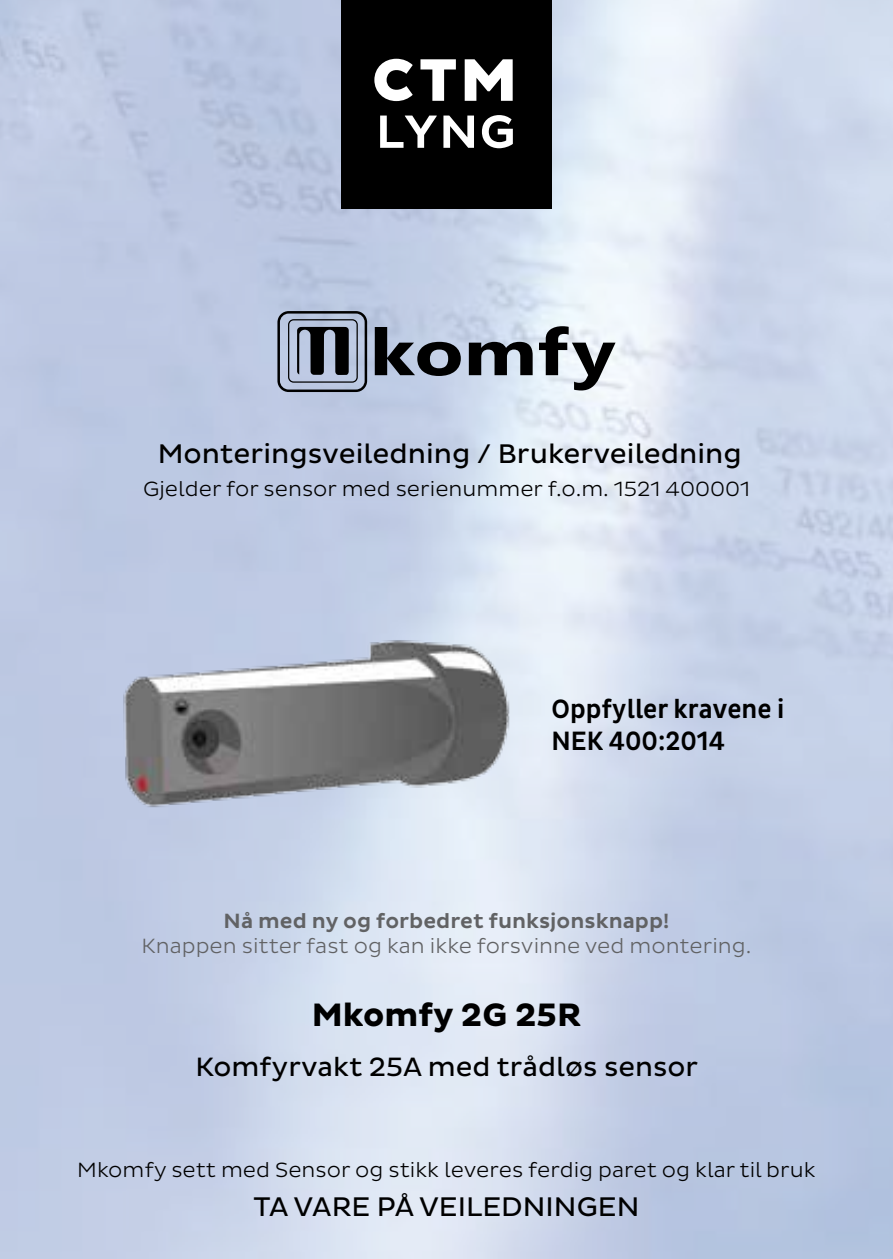
<style>
.page{position:relative;width:893px;height:1259px;background:#fff}
.page>*{position:absolute;margin:0;border:0;box-sizing:border-box;transform-origin:0 0}
.t1{font:700 33px "Pluto Sans";color:#000}
.t2{font:27.3px "Pluto Sans";color:#000}
.t3{font:27px "Pluto Sans";color:#000}
.t4{font:500 27px/32.4px "Pluto Sans Cond";color:#000}
.t5{font:300 21px "Pluto Sans";color:#000}
.t6{font:300 21px "Pluto Sans";color:#616264}
.t7{font:500 21px "Pluto Sans";color:#616264}
</style>
<div class="page">
<svg style="left:277px;top:311px;width:90px;height:81px;background:#7a8292"></svg>
<svg style="left:375px;top:327px;width:86px;height:49px;background:#676e7a"></svg>
<svg style="left:469px;top:342px;width:64px;height:33px;background:#4a4f55"></svg>
<svg style="left:539px;top:326px;width:76px;height:64px"></svg>
<img style="left:0;top:553px;width:631px;height:269px">
<div style="left:341px;top:0;width:211px;height:209px;background:#000"></div>
<svg style="left:374px;top:59px;width:139px;height:89px"></svg>
<h2 class="t2" style="left:158px;top:438px;width:586px">Monteringsveiledning / Brukerveiledning</h2>
<p class="t5" style="left:143px;top:477px;width:608px">Gjelder for sensor med serienummer f.o.m. 1521 400001</p>
<p class="t4" style="left:552px;top:693px;width:234px">Oppfyller kravene i<br>NEK 400:2014</p>
<p class="t7" style="left:224px;top:909px;width:447px">Nå med ny og forbedret funksjonsknapp!</p>
<p class="t6" style="left:142px;top:934px;width:611px">Knappen sitter fast og kan ikke forsvinne ved montering.</p>
<h1 class="t1" style="left:312px;top:996px;width:271px">Mkomfy 2G 25R</h1>
<p class="t3" style="left:195px;top:1051px;width:504px">Komfyrvakt 25A med trådløs sensor</p>
<p class="t5" style="left:77px;top:1157px;width:740px">Mkomfy sett med Sensor og stikk leveres ferdig paret og klar til bruk</p>
<h2 class="t2" style="left:254px;top:1191px;width:387px">TA VARE PÅ VEILEDNINGEN</h2>
</div>
